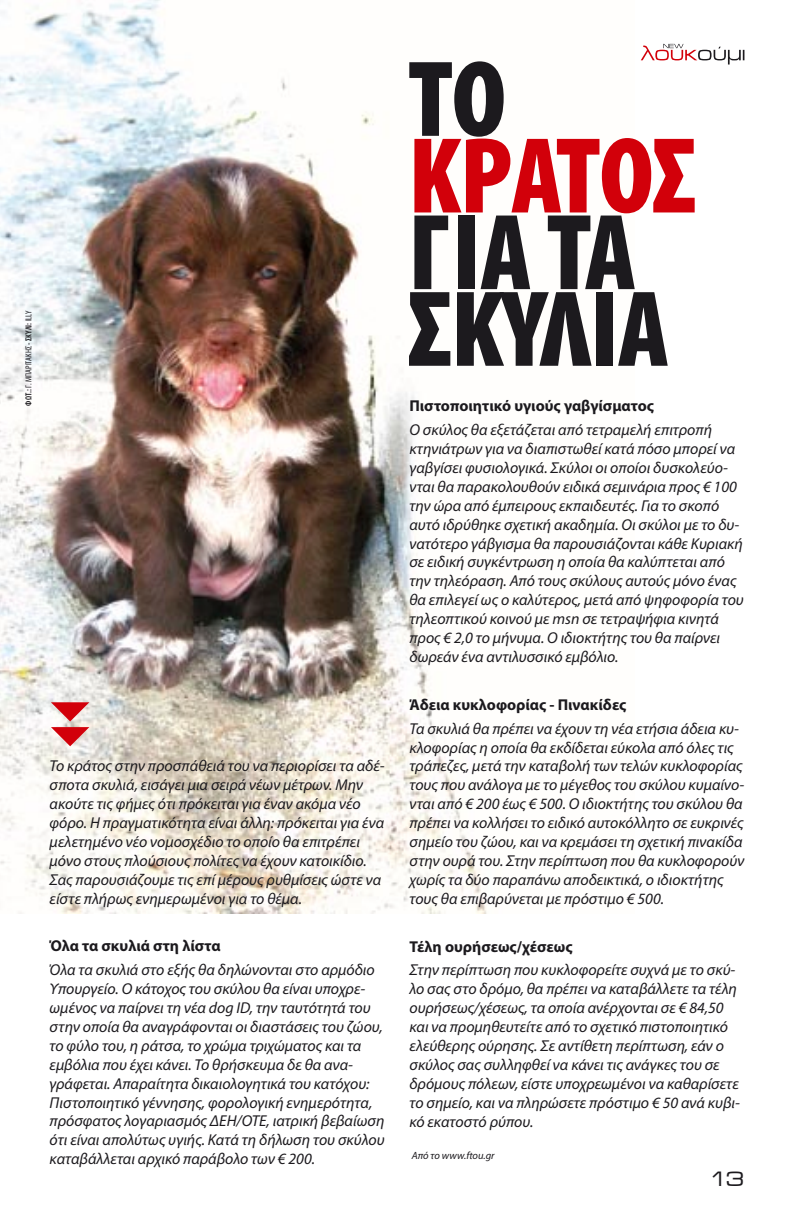
<style>
.page{position:relative;width:809px;height:1221px;background:#fff}
.page>*{position:absolute;margin:0;border:0;box-sizing:border-box;transform-origin:0 0}
.t1{font:700 109.02px "Myriad Condensed Greek";color:#1c1a1e}
.t2{font:700 109.02px "Myriad Condensed Greek";color:#d2000a}
.cat{font:21px "Naxos";color:#1c1a1e}
.puppy1{font:italic 15.75px/18.9px "Myriad Pro";color:#1c1a1e}
.puppy3{font:700 15.75px "Myriad Pro";color:#1c1a1e}
.puppy1-2{font:italic 10.5px "Myriad Pro";color:#1c1a1e}
.t3{font:8.75px "Myriad Condensed Greek";color:#1c1a1e}
.s1{font-weight:500}
</style>
<div class="page">
<img style="left:0;top:0;width:487px;height:913px">
<svg style="left:640px;top:44px;width:104px;height:20px"></svg>
<svg style="left:51px;top:683px;width:38px;height:63px"></svg>
<p class="t3" style="left:24px;top:405px;width:97px;rotate:-90deg"><span class="s1">ºø∆.:</span> °. ª¶∞ƒπ∆∞∫∏™ <span class="s1">- ™∫À§π:</span> ILLY</p>
<p class="puppy1" style="left:50px;top:756px;width:336px">Το κράτος στην προσπάθειά του να περιορίσει τα αδέ&shy;σποτα σκυλιά, εισάγει µια σειρά νέων µέτρων. Μην ακούτε τις φήµες ότι πρόκειται για έναν ακόµα νέο φόρο. Η πραγµατικότητα είναι άλλη: πρόκειται για ένα µελετηµένο νέο νοµοσχέδιο το οποίο θα επιτρέπει µόνο στους πλούσιους πολίτες να έχουν κατοικίδιο.<br>Σας παρουσιάζουµε τις επί µέρους ρυθµίσεις ώστε να είστε πλήρως ενηµερωµένοι για το θέµα.</p>
<p class="puppy3" style="left:50px;top:937px;width:172px">Όλα τα σκυλιά στη λίστα</p>
<p class="puppy1" style="left:50px;top:960px;width:336px">Όλα τα σκυλιά στο εξής θα δηλώνονται στο αρµόδιο Υπουργείο. Ο κάτοχος του σκύλου θα είναι υποχρε&shy;ωµένος να παίρνει τη νέα dog ID, την ταυτότητά του στην οποία θα αναγράφονται οι διαστάσεις του ζώου, το φύλο του, η ράτσα, το χρώµα τριχώµατος και τα εµβόλια που έχει κάνει. Το θρήσκευµα δε θα ανα&shy;γράφεται. Απαραίτητα δικαιολογητικά του κατόχου:<br>Πιστοποιητικό γέννησης, φορολογική ενηµερότητα, πρόσφατος λογαριασµός ΔΕΗ/ΟΤΕ, ιατρική βεβαίωση ότι είναι απολύτως υγιής. Κατά τη δήλωση του σκύλου καταβάλλεται αρχικό παράβολο των € 200.</p>
<p class="t1" style="left:408px;top:44px;width:99px">∆√</p>
<p class="t2" style="left:408px;top:120px;width:289px">∫ƒ∞∆√™</p>
<p class="t1" style="left:408px;top:197px;width:229px">°π∞ ∆∞</p>
<p class="t1" style="left:408px;top:274px;width:262px">™∫À§π∞</p>
<p class="puppy3" style="left:409px;top:397px;width:246px">Πιστοποιητικό υγιούς γαβγίσµατος</p>
<p class="puppy1" style="left:409px;top:421px;width:336px">Ο σκύλος θα εξετάζεται από τετραµελή επιτροπή κτηνιάτρων για να διαπιστωθεί κατά πόσο µπορεί να γαβγίσει φυσιολογικά. Σκύλοι οι οποίοι δυσκολεύο&shy;νται θα παρακολουθούν ειδικά σεµινάρια προς € 100 την ώρα από έµπειρους εκπαιδευτές. Για το σκοπό αυτό ιδρύθηκε σχετική ακαδηµία. Οι σκύλοι µε το δυ&shy;νατότερο γάβγισµα θα παρουσιάζονται κάθε Κυριακή σε ειδική συγκέντρωση η οποία θα καλύπτεται από την τηλεόραση. Από τους σκύλους αυτούς µόνο ένας θα επιλεγεί ως ο καλύτερος, µετά από ψηφοφορία του τηλεοπτικού κοινού µε msn σε τετραψήφια κινητά προς € 2,0 το µήνυµα. Ο ιδιοκτήτης του θα παίρνει δωρεάν ένα αντιλυσσικό εµβόλιο.</p>
<p class="puppy3" style="left:409px;top:695px;width:218px">Άδεια κυκλοφορίας - Πινακίδες</p>
<p class="puppy1" style="left:409px;top:719px;width:336px">Τα σκυλιά θα πρέπει να έχουν τη νέα ετήσια άδεια κυ&shy;κλοφορίας η οποία θα εκδίδεται εύκολα από όλες τις τράπεζες, µετά την καταβολή των τελών κυκλοφορίας τους που ανάλογα µε το µέγεθος του σκύλου κυµαίνο&shy;νται από € 200 έως € 500. Ο ιδιοκτήτης του σκύλου θα πρέπει να κολλήσει το ειδικό αυτοκόλλητο σε ευκρινές σηµείο του ζώου, και να κρεµάσει τη σχετική πινακίδα στην ουρά του. Στην περίπτωση που θα κυκλοφορούν χωρίς τα δύο παραπάνω αποδεικτικά, ο ιδιοκτήτης τους θα επιβαρύνεται µε πρόστιµο € 500.</p>
<p class="puppy3" style="left:409px;top:937px;width:165px">Τέλη ουρήσεως/χέσεως</p>
<p class="puppy1" style="left:409px;top:961px;width:332px">Στην περίπτωση που κυκλοφορείτε συχνά µε το σκύ&shy;λο σας στο δρόµο, θα πρέπει να καταβάλλετε τα τέλη ουρήσεως/χέσεως, τα οποία ανέρχονται σε € 84,50 και να προµηθευτείτε από το σχετικό πιστοποιητικό ελεύθερης ούρησης. Σε αντίθετη περίπτωση, εάν ο σκύλος σας συλληφθεί να κάνει τις ανάγκες του σε δρόµους πόλεων, είστε υποχρεωµένοι να καθαρίσετε το σηµείο, και να πληρώσετε πρόστιµο € 50 ανά κυβι&shy;κό εκατοστό ρύπου.</p>
<p class="puppy1-2" style="left:412px;top:1150px;width:84px">Από το www.ftou.gr</p>
<p class="cat" style="left:708px;top:1167px;width:38px">13</p>
</div>
